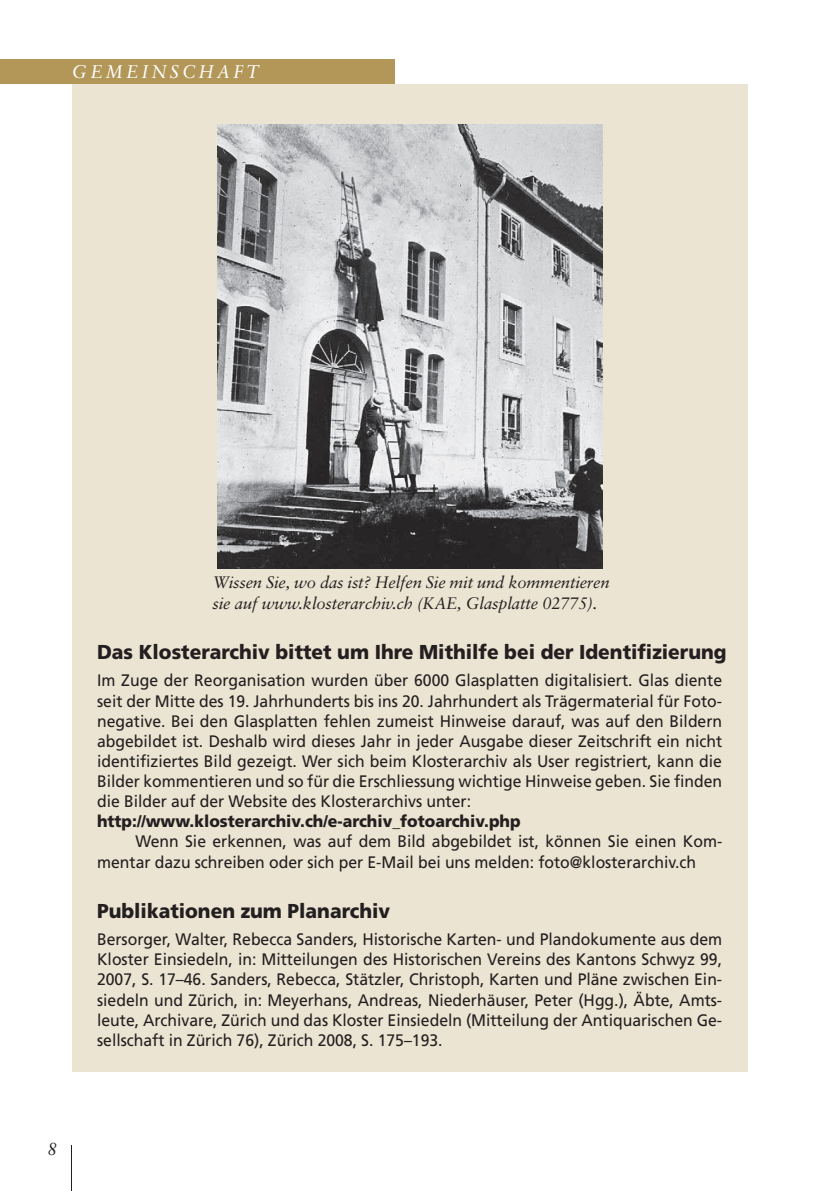
<style>
.page{position:relative;width:819px;height:1191px;background:#fff}
.page>*{position:absolute;margin:0;border:0;box-sizing:border-box;transform-origin:0 0}
.t1{font:900 20.12px "Frutiger";color:#231f20;scale:.95 1}
.t2{font:italic 18.38px "Sabon";letter-spacing:.165em;color:#fff}
.t3{font:italic 17.5px "Sabon";color:#231f20}
.t4{font:16.62px/20.1px "Frutiger";color:#231f20;text-align:justify;scale:.95 1}
.t5{font:italic 16.62px/20.1px "Sabon";letter-spacing:-.01em;color:#231f20}
.t6{font:900 16.62px "Frutiger";color:#231f20;scale:.95 1}
</style>
<div class="page">
<hr style="left:71px;top:1145px;width:1px;height:46px;background:#231f20">
<div style="left:0;top:60px;width:394px;height:24px;background:#b39758"></div>
<div style="left:72px;top:84px;width:675px;height:987px;background:#ece4d2"></div>
<img style="left:218px;top:125px;width:384px;height:443px">
<p class="t2" style="left:72px;top:64px;width:188px">GEMEINSCHAFT</p>
<p class="t3" style="left:47px;top:1141px;width:11px">8</p>
<p class="t5" style="left:212px;top:574px;width:398px">Wissen Sie, wo das ist? Helfen Sie mit und kommentieren sie auf www.klosterarchiv.ch (KAE, Glasplatte 02775).</p>
<p class="t1" style="left:97px;top:644px;width:664px">Das Klosterarchiv bittet um Ihre Mithilfe bei der Identifizierung</p>
<p class="t4" style="left:97px;top:672px;width:659px">Im Zuge der Reorganisation wurden über 6000 Glasplatten digitalisiert. Glas diente seit der Mitte des 19. Jahrhunderts bis ins 20. Jahrhundert als Trägermaterial für Foto&shy;negative. Bei den Glasplatten fehlen zumeist Hinweise darauf, was auf den Bildern abgebildet ist. Deshalb wird dieses Jahr in jeder Ausgabe dieser Zeitschrift ein nicht identifiziertes Bild gezeigt. Wer sich beim Klosterarchiv als User registriert, kann die Bilder kommentieren und so für die Erschliessung wichtige Hinweise geben. Sie finden die Bilder auf der Website des Klosterarchivs unter:</p>
<p class="t6" style="left:97px;top:815px;width:447px">http://www.klosterarchiv.ch/e-archiv_fotoarchiv.php</p>
<p class="t4" style="left:97px;top:833px;width:659px;text-indent:38px">Wenn Sie erkennen, was auf dem Bild abgebildet ist, können Sie einen Kom&shy;mentar dazu schreiben oder sich per E-Mail bei uns melden: foto@klosterarchiv.ch</p>
<p class="t1" style="left:97px;top:902px;width:310px">Publikationen zum Planarchiv</p>
<p class="t4" style="left:97px;top:930px;width:659px">Bersorger, Walter, Rebecca Sanders, Historische Karten- und Plandokumente aus dem Kloster Einsiedeln, in: Mitteilungen des Historischen Vereins des Kantons Schwyz 99, 2007, S. 17–46. Sanders, Rebecca, Stätzler, Christoph, Karten und Pläne zwischen Ein&shy;siedeln und Zürich, in: Meyerhans, Andreas, Niederhäuser, Peter (Hgg.), Äbte, Amts&shy;leute, Archivare, Zürich und das Kloster Einsiedeln (Mitteilung der Antiquarischen Ge&shy;sellschaft in Zürich 76), Zürich 2008, S. 175–193.</p>
</div>
